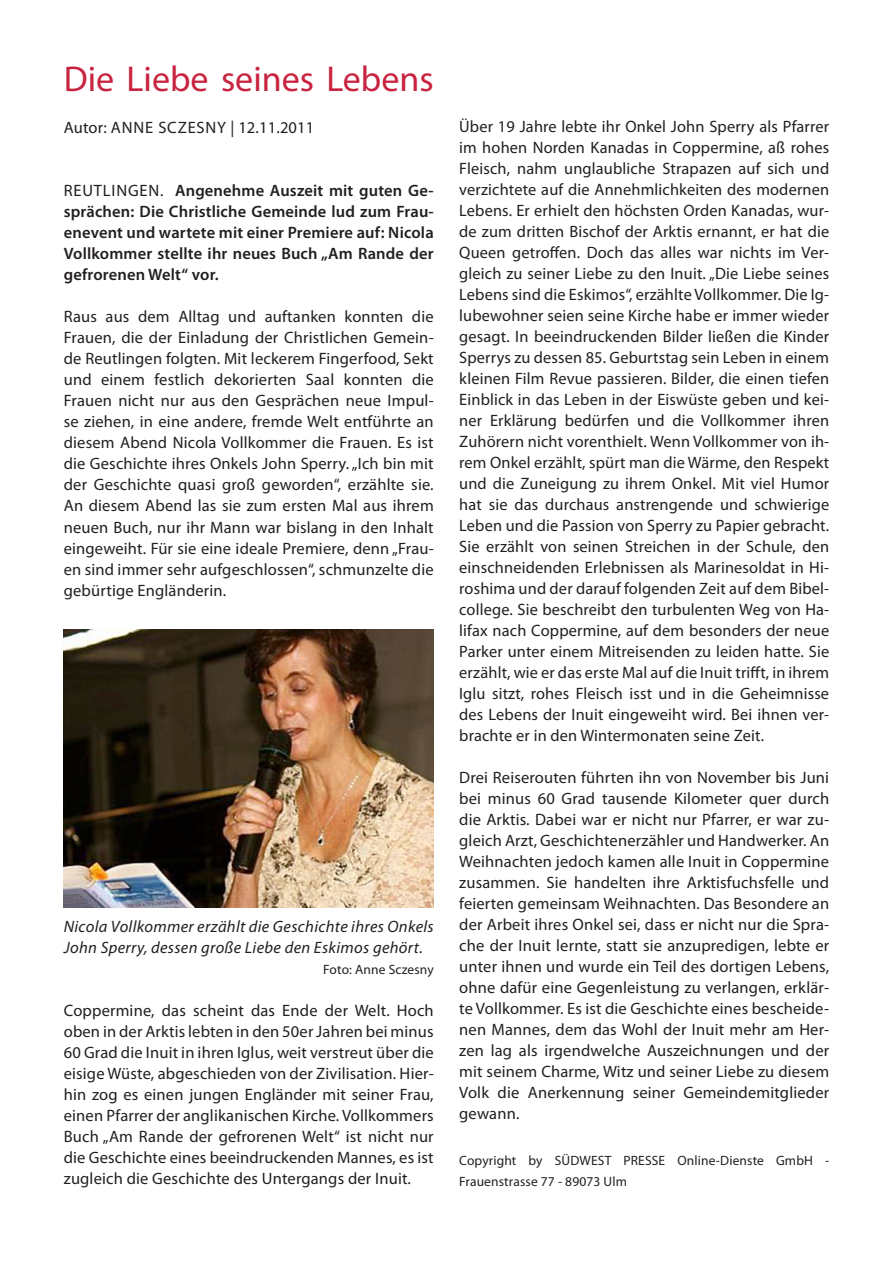
<style>
.page{position:relative;width:893px;height:1263px;background:#fff}
.page>*{position:absolute;margin:0;border:0;box-sizing:border-box;transform-origin:0 0}
.t1{font:36px "Myriad Pro";color:#c8233f}
.t2{font:16.5px/21px "Myriad Pro";letter-spacing:.01em;color:#231f20;text-align:justify}
.t3{font:600 16.5px/21px "Myriad Pro";letter-spacing:.01em;color:#231f20;text-align:justify}
.t4{font:italic 16.5px/21px "Myriad Pro";letter-spacing:.02em;color:#231f20}
.t5{font:13.5px/21px "Myriad Pro";letter-spacing:.01em;color:#231f20}
.s1{font-weight:400}
</style>
<div class="page">
<img style="left:64px;top:629px;width:370px;height:279px">
<h1 class="t1" style="left:64px;top:57px;width:371px">Die Liebe seines Lebens</h1>
<p class="t2" style="left:64px;top:117px;width:252px">Autor: ANNE SCZESNY | 12.11.2011</p>
<p class="t3" style="left:64px;top:180px;width:371px"><span class="s1">REUTLINGEN.</span> Angenehme Auszeit mit guten Ge&shy;sprächen: Die Christliche Gemeinde lud zum Frau&shy;enevent und wartete mit einer Premiere auf: Nicola Vollkommer stellte ihr neues Buch „Am Rande der gefrorenen Welt“ vor.</p>
<p class="t2" style="left:64px;top:306px;width:371px">Raus aus dem Alltag und auftanken konnten die Frauen, die der Einladung der Christlichen Gemein&shy;de Reutlingen folgten. Mit leckerem Fingerfood, Sekt und einem festlich dekorierten Saal konnten die Frauen nicht nur aus den Gesprächen neue Impul&shy;se ziehen, in eine andere, fremde Welt entführte an diesem Abend Nicola Vollkommer die Frauen. Es ist die Geschichte ihres Onkels John Sperry. „Ich bin mit der Geschichte quasi groß geworden“, erzählte sie.<br>An diesem Abend las sie zum ersten Mal aus ihrem neuen Buch, nur ihr Mann war bislang in den Inhalt eingeweiht. Für sie eine ideale Premiere, denn „Frau&shy;en sind immer sehr aufgeschlossen“, schmunzelte die gebürtige Engländerin.</p>
<p class="t4" style="left:64px;top:915px;width:371px">Nicola Vollkommer erzählt die Geschichte ihres Onkels<br>John Sperry, dessen große Liebe den Eskimos gehört.</p>
<p class="t5" style="left:323px;top:958px;width:112px">Foto: Anne Sczesny</p>
<p class="t2" style="left:64px;top:999px;width:371px">Coppermine, das scheint das Ende der Welt. Hoch oben in der Arktis lebten in den 50er Jahren bei minus 60 Grad die Inuit in ihren Iglus, weit verstreut über die eisige Wüste, abgeschieden von der Zivilisation. Hier&shy;hin zog es einen jungen Engländer mit seiner Frau, einen Pfarrer der anglikanischen Kirche. Vollkommers Buch „Am Rande der gefrorenen Welt“ ist nicht nur die Geschichte eines beeindruckenden Mannes, es ist zugleich die Geschichte des Untergangs der Inuit.</p>
<p class="t2" style="left:459px;top:115px;width:371px">Über 19 Jahre lebte ihr Onkel John Sperry als Pfarrer im hohen Norden Kanadas in Coppermine, aß rohes Fleisch, nahm unglaubliche Strapazen auf sich und verzichtete auf die Annehmlichkeiten des modernen Lebens. Er erhielt den höchsten Orden Kanadas, wur&shy;de zum dritten Bischof der Arktis ernannt, er hat die Queen getroffen. Doch das alles war nichts im Ver&shy;gleich zu seiner Liebe zu den Inuit. „Die Liebe seines Lebens sind die Eskimos“, erzählte Vollkommer. Die Ig&shy;lubewohner seien seine Kirche habe er immer wieder gesagt. In beeindruckenden Bilder ließen die Kinder Sperrys zu dessen 85. Geburtstag sein Leben in einem kleinen Film Revue passieren. Bilder, die einen tiefen Einblick in das Leben in der Eiswüste geben und kei&shy;ner Erklärung bedürfen und die Vollkommer ihren Zuhörern nicht vorenthielt. Wenn Vollkommer von ih&shy;rem Onkel erzählt, spürt man die Wärme, den Respekt und die Zuneigung zu ihrem Onkel. Mit viel Humor hat sie das durchaus anstrengende und schwierige Leben und die Passion von Sperry zu Papier gebracht.<br>Sie erzählt von seinen Streichen in der Schule, den einschneidenden Erlebnissen als Marinesoldat in Hi&shy;roshima und der darauf folgenden Zeit auf dem Bibel&shy;college. Sie beschreibt den turbulenten Weg von Ha&shy;lifax nach Coppermine, auf dem besonders der neue Parker unter einem Mitreisenden zu leiden hatte. Sie erzählt, wie er das erste Mal auf die Inuit trifft, in ihrem Iglu sitzt, rohes Fleisch isst und in die Geheimnisse des Lebens der Inuit eingeweiht wird. Bei ihnen ver&shy;brachte er in den Wintermonaten seine Zeit.</p>
<p class="t2" style="left:459px;top:766px;width:371px">Drei Reiserouten führten ihn von November bis Juni bei minus 60 Grad tausende Kilometer quer durch die Arktis. Dabei war er nicht nur Pfarrer, er war zu&shy;gleich Arzt, Geschichtenerzähler und Handwerker. An Weihnachten jedoch kamen alle Inuit in Coppermine zusammen. Sie handelten ihre Arktisfuchsfelle und feierten gemeinsam Weihnachten. Das Besondere an der Arbeit ihres Onkel sei, dass er nicht nur die Spra&shy;che der Inuit lernte, statt sie anzupredigen, lebte er unter ihnen und wurde ein Teil des dortigen Lebens, ohne dafür eine Gegenleistung zu verlangen, erklär&shy;te Vollkommer. Es ist die Geschichte eines bescheide&shy;nen Mannes, dem das Wohl der Inuit mehr am Her&shy;zen lag als irgendwelche Auszeichnungen und der mit seinem Charme, Witz und seiner Liebe zu diesem Volk die Anerkennung seiner Gemeindemitglieder gewann.</p>
<p class="t5" style="left:459px;top:1150px;width:371px">Copyright by SÜDWEST PRESSE Online-Dienste GmbH -<br>Frauenstrasse 77 - 89073 Ulm</p>
</div>
